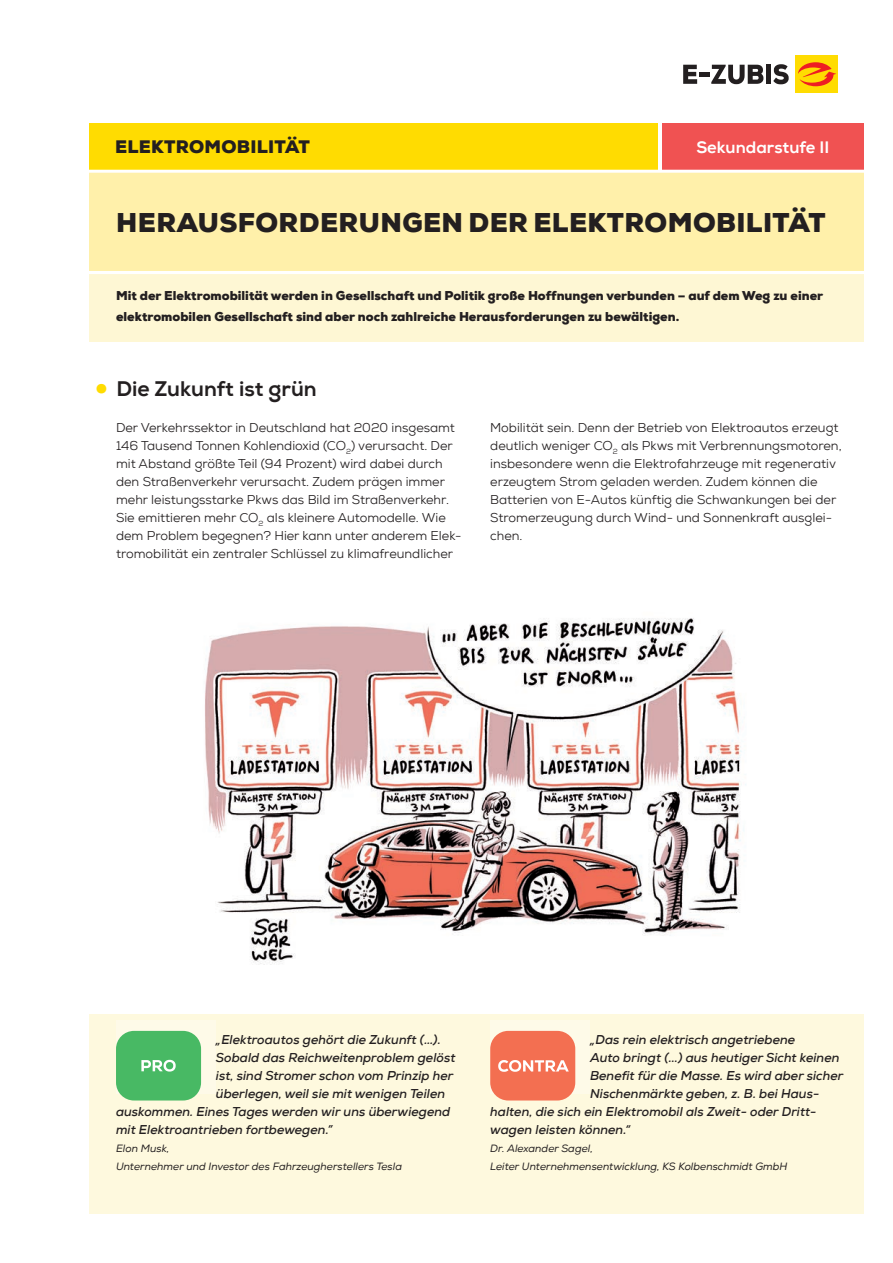
<style>
.page{position:relative;width:893px;height:1263px;background:#fff}
.page>*{position:absolute;margin:0;border:0;box-sizing:border-box;transform-origin:0 0}
.t1{font:900 27px "Nexa";letter-spacing:.015em;color:#231f20}
.t2{font:21px "Nexa X Bold";color:#231f20}
.t3{font:900 18px "Nexa";letter-spacing:.015em;color:#231f20}
.t4{font:16.5px "Nexa X Bold";color:#fff}
.t5{font:12.75px/18px "Nexa";color:#231f20}
.t6{font:italic 700 12.75px "Nexa";color:#231f20}
.t7{font:900 12.75px/21px "Nexa";color:#231f20}
.t8{font:italic 10.5px/18px "Nexa";color:#231f20}
.s1{font-size:37.5px;color:#ffdc01}
</style>
<div class="page">
<svg style="left:683px;top:65px;width:14px;height:19px"></svg>
<hr style="left:699px;top:73px;width:11px;height:4px;background:#231f20">
<svg style="left:711px;top:65px;width:52px;height:19px"></svg>
<div style="left:766px;top:65px;width:5px;height:19px;background:#231f20"></div>
<svg style="left:773px;top:64px;width:16px;height:20px"></svg>
<div style="left:795px;top:55px;width:43px;height:38px;background:#ffdc01"></div>
<svg style="left:798px;top:62px;width:38px;height:24px"></svg>
<div style="left:89px;top:272px;width:774px;height:70px;background:#fef7d4"></div>
<div style="left:89px;top:171px;width:774px;height:100px;background:#fff0aa"></div>
<hr style="left:84px;top:271px;width:792px;height:3px;background:#fff">
<div style="left:89px;top:123px;width:773px;height:48px;background:#ffdc01"></div>
<div style="left:660px;top:123px;width:203px;height:48px;background:#f05252"></div>
<hr style="left:659px;top:121px;width:3px;height:51px;background:#fff">
<hr style="left:84px;top:170px;width:792px;height:3px;background:#fff">
<hr style="left:658px;top:118px;width:3px;height:54px;background:#fff">
<img style="left:205px;top:618px;width:541px;height:347px">
<div style="left:89px;top:1015px;width:774px;height:199px;background:#fef9de"></div>
<div style="left:116px;top:1020px;width:100px;height:74px;background:#fefae8"></div>
<div style="left:490px;top:1020px;width:100px;height:74px;background:#fefae8"></div>
<div style="left:116px;top:1031px;width:85px;height:69px;background:#48b964;border-radius:18px"></div>
<div style="left:490px;top:1031px;width:85px;height:69px;background:#f36f51;border-radius:18px"></div>
<svg style="left:498px;top:1060px;width:71px;height:12px"></svg>
<svg style="left:141px;top:1060px;width:35px;height:11px"></svg>
<h3 class="t3" style="left:115px;top:135px;width:196px">ELEKTROMOBILITÄT</h3>
<p class="t4" style="left:696px;top:137px;width:134px">Sekundarstufe II</p>
<h1 class="t1" style="left:116px;top:205px;width:711px">HERAUSFORDERUNGEN DER ELEKTROMOBILITÄT</h1>
<p class="t7" style="left:116px;top:285px;width:709px">Mit der Elektromobilität werden in Gesellschaft und Politik große Hoffnungen verbunden – auf dem Weg zu einer elektromobilen Gesellschaft sind aber noch zahlreiche Herausforderungen zu bewältigen.</p>
<h2 class="t2" style="left:94px;top:376px;width:225px"><span class="s1">•</span> Die Zukunft ist grün</h2>
<p class="t5" style="left:116px;top:419px;width:347px">Der Verkehrssektor in Deutschland hat 2020 insgesamt 146 Tausend Tonnen Kohlendioxid (CO<sub>2</sub>) verursacht. Der mit Abstand größte Teil (94 Prozent) wird dabei durch den Straßenverkehr verursacht. Zudem prägen immer mehr leistungsstarke Pkws das Bild im Straßenverkehr.<br>Sie emittieren mehr CO<sub>2</sub> als kleinere Automodelle. Wie dem Problem begegnen? Hier kann unter anderem Elek&shy;tromobilität ein zentraler Schlüssel zu klimafreundlicher</p>
<p class="t5" style="left:490px;top:419px;width:353px">Mobilität sein. Denn der Betrieb von Elektroautos erzeugt deutlich weniger CO<sub>2</sub> als Pkws mit Verbrennungsmotoren, insbesondere wenn die Elektrofahrzeuge mit regenerativ erzeugtem Strom geladen werden. Zudem können die Batterien von E-Autos künftig die Schwankungen bei der Stromerzeugung durch Wind- und Sonnenkraft ausglei&shy;chen.</p>
<p class="t6" style="left:216px;top:1031px;width:226px">„Elektroautos gehört die Zukunft (…).</p>
<p class="t6" style="left:216px;top:1049px;width:241px">Sobald das Reichweitenproblem gelöst</p>
<p class="t6" style="left:216px;top:1067px;width:239px">ist, sind Stromer schon vom Prinzip her</p>
<p class="t6" style="left:216px;top:1085px;width:231px">überlegen, weil sie mit wenigen Teilen</p>
<p class="t6" style="left:116px;top:1103px;width:336px">auskommen. Eines Tages werden wir uns überwiegend</p>
<p class="t6" style="left:116px;top:1121px;width:218px">mit Elektroantrieben fortbewegen.”</p>
<p class="t8" style="left:116px;top:1139px;width:288px">Elon Musk,<br>Unternehmer und Investor des Fahrzeugherstellers Tesla</p>
<p class="t6" style="left:590px;top:1031px;width:207px">„Das rein elektrisch angetriebene</p>
<p class="t6" style="left:590px;top:1049px;width:251px">Auto bringt (...) aus heutiger Sicht keinen</p>
<p class="t6" style="left:590px;top:1067px;width:255px">Benefit für die Masse. Es wird aber sicher</p>
<p class="t6" style="left:590px;top:1085px;width:231px">Nischenmärkte geben, z. B. bei Haus-</p>
<p class="t6" style="left:490px;top:1103px;width:328px">halten, die sich ein Elektromobil als Zweit- oder Dritt-</p>
<p class="t6" style="left:490px;top:1121px;width:142px">wagen leisten können.“</p>
<p class="t8" style="left:490px;top:1139px;width:299px">Dr. Alexander Sagel,<br>Leiter Unternehmensentwicklung, KS Kolbenschmidt GmbH</p>
</div>
